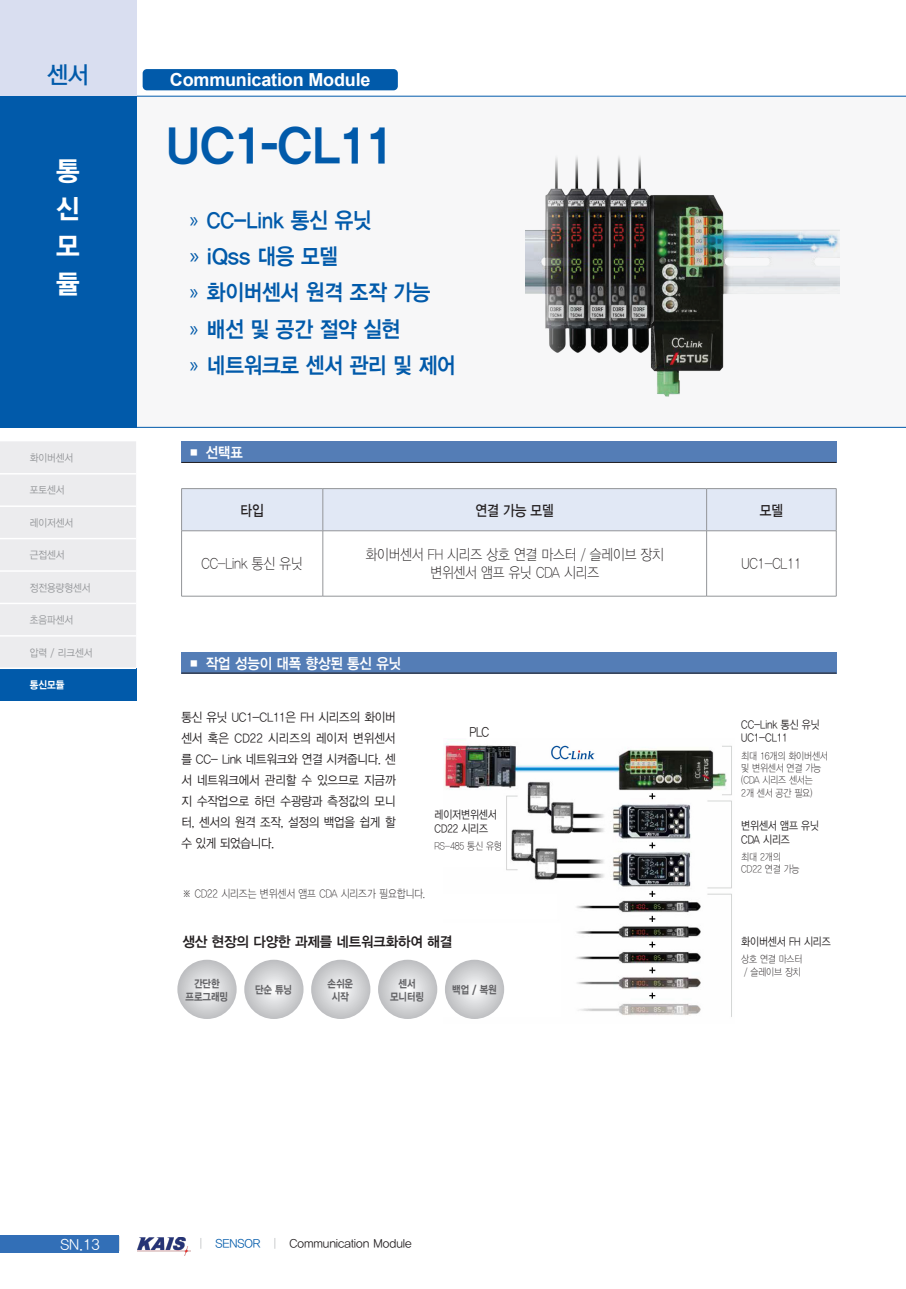
<style>
.page{position:relative;width:906px;height:1289px;background:#fff}
.page>*{position:absolute;margin:0;border:0;box-sizing:border-box;transform-origin:0 0}
.t1{font:48px "YDVYGO35";letter-spacing:-.01em;color:#015aaa}
.t2{font:27px/37.5px "YDVYGO35";color:#fff;text-align:justify;scale:.95 1}
.t3{font:24px "YDVYGO33";color:#015aaa;scale:.95 1}
.t4{font:22.5px "YDVYGO34";letter-spacing:-.01em;color:#015aaa;scale:.9 1}
.t5{font:22.5px "YDVYGO34";letter-spacing:-.01em;color:#015aaa}
.t6{font:700 18px "Arial";letter-spacing:-.01em;color:#fff}
.t7{font:15px "YDVYGO31";letter-spacing:-.01em;color:#231f20;scale:.85 1}
.t8{font:15px "YDVYGO34";letter-spacing:-.01em;color:#fff}
.t9{font:15px "YDVYGO33";letter-spacing:-.01em;color:#231f20;scale:.85 1}
.t10{font:15px "YDVYGO32";color:#fff}
.t11{font:14.25px "YDVYGO34";letter-spacing:-.01em;color:#231f20;scale:.95 1}
.t12{font:13.5px "YDVYGO32";color:#231f20;scale:.85 1}
.t13{font:12.75px/21px "YDVYGO32";letter-spacing:-.01em;color:#231f20;text-align:justify;scale:.9 1}
.t14{font:12px "YDVYGO32";color:#231f20}
.t15{font:11.55px "YDVYGO32";letter-spacing:-.01em;color:#231f20;scale:.85 1}
.t16{font:11.25px "YDVYGO31";color:#231f20;scale:.85 1}
.t17{font:10.95px "YDVYGO35";letter-spacing:-.01em;color:#636366;scale:.85 1}
.t18{font:10.5px "YDVYGO32";color:#939598;scale:.9 1}
.t19{font:10.5px "YDVYGO35";color:#fff;scale:.9 1}
.t20{font:10.2px "YDVYGO31";letter-spacing:-.01em;color:#231f20;scale:.85 1}
.s1{font-family:"Myriad Pro"}
.s2{font-family:"YDVYGO31";color:#939598}
.s3{color:#015aaa}
</style>
<div class="page">
<div style="left:0;top:97px;width:906px;height:330px;background:#f7f7f8"></div>
<hr style="left:0;top:427px;width:906px;height:1px;background:#015aaa">
<hr style="left:0;top:96px;width:906px;height:1px;background:#015aaa">
<div style="left:0;top:96px;width:136px;height:331px;background:#015aaa"></div>
<div style="left:143px;top:69px;width:255px;height:21px;background:#015aaa;border-radius:4px"></div>
<div style="left:0;top:0;width:136px;height:96px;background:#d9def0"></div>
<div style="left:0;top:441px;width:136px;height:226px;background:#ececee"></div>
<div style="left:0;top:668px;width:136px;height:33px;background:#015aaa"></div>
<hr style="left:0;top:473px;width:136px;height:1px;background:#fff">
<hr style="left:0;top:505px;width:136px;height:2px;background:#fff">
<hr style="left:0;top:538px;width:136px;height:1px;background:#fff">
<hr style="left:0;top:570px;width:136px;height:1px;background:#fff">
<hr style="left:0;top:602px;width:136px;height:2px;background:#fff">
<hr style="left:0;top:635px;width:136px;height:1px;background:#fff">
<hr style="left:0;top:667px;width:136px;height:2px;background:#fff">
<img style="left:138px;top:1237px;width:52px;height:18px">
<svg style="left:118px;top:1236px;width:1px;height:14px"></svg>
<div style="left:0;top:1235px;width:118px;height:17px;background:#326fb7"></div>
<div style="left:181px;top:441px;width:655px;height:21px;background:#547db6"></div>
<hr style="left:181px;top:462px;width:655px;height:1px;background:#231f20">
<div style="left:181px;top:652px;width:655px;height:21px;background:#547db6"></div>
<hr style="left:181px;top:672px;width:655px;height:1px;background:#231f20">
<img style="left:525px;top:157px;width:314px;height:240px">
<div style="left:182px;top:489px;width:654px;height:41px;background:#e1e8f5"></div>
<hr style="left:181px;top:488px;width:142px;height:1px;background:#939598">
<hr style="left:181px;top:489px;width:1px;height:41px;background:#939598">
<hr style="left:323px;top:488px;width:383px;height:1px;background:#939598">
<hr style="left:322px;top:489px;width:1px;height:41px;background:#939598">
<hr style="left:706px;top:488px;width:130px;height:1px;background:#939598">
<hr style="left:706px;top:489px;width:1px;height:41px;background:#939598">
<hr style="left:836px;top:489px;width:1px;height:41px;background:#939598">
<hr style="left:181px;top:530px;width:142px;height:1px;background:#939598">
<hr style="left:181px;top:531px;width:1px;height:65px;background:#939598">
<hr style="left:323px;top:530px;width:383px;height:1px;background:#939598">
<hr style="left:322px;top:531px;width:1px;height:65px;background:#939598">
<hr style="left:706px;top:530px;width:130px;height:1px;background:#939598">
<hr style="left:706px;top:531px;width:1px;height:65px;background:#939598">
<hr style="left:836px;top:531px;width:1px;height:65px;background:#939598">
<hr style="left:181px;top:596px;width:142px;height:1px;background:#939598">
<hr style="left:323px;top:596px;width:383px;height:1px;background:#939598">
<hr style="left:706px;top:596px;width:130px;height:1px;background:#939598">
<img style="left:444px;top:739px;width:288px;height:280px">
<svg style="left:177px;top:959px;width:60px;height:59px"></svg>
<svg style="left:244px;top:959px;width:59px;height:59px"></svg>
<svg style="left:311px;top:959px;width:59px;height:59px"></svg>
<svg style="left:378px;top:959px;width:59px;height:59px"></svg>
<svg style="left:445px;top:959px;width:59px;height:59px"></svg>
<h3 class="t3" style="left:47px;top:59px;width:45px">센서</h3>
<h3 class="t6" style="left:170px;top:67px;width:202px">Communication Module</h3>
<h2 class="t2" style="left:56px;top:151px;width:26px">통 신 모 듈</h2>
<p class="t18" style="left:30px;top:451px;width:50px">화이버센서</p>
<p class="t18" style="left:30px;top:483px;width:40px">포토센서</p>
<p class="t18" style="left:30px;top:515px;width:50px">레이저센서</p>
<p class="t18" style="left:30px;top:548px;width:40px">근접센서</p>
<p class="t18" style="left:30px;top:580px;width:69px">정전용량형센서</p>
<p class="t18" style="left:30px;top:613px;width:50px">초음파센서</p>
<p class="t18" style="left:30px;top:645px;width:71px">압력 / 리크센서</p>
<p class="t19" style="left:30px;top:678px;width:40px">통신모듈</p>
<p class="t1" style="left:166px;top:113px;width:229px">UC1-CL11</p>
<p class="t4" style="left:190px;top:205px;width:204px"><span class="s1">»</span> CC-Link 통신 유닛</p>
<p class="t5" style="left:190px;top:241px;width:150px"><span class="s1">»</span> iQss 대응 모델</p>
<p class="t4" style="left:190px;top:277px;width:269px"><span class="s1">»</span> 화이버센서 원격 조작 가능</p>
<p class="t4" style="left:190px;top:313px;width:235px"><span class="s1">»</span> 배선 및 공간 절약 실현</p>
<p class="t4" style="left:190px;top:349px;width:297px"><span class="s1">»</span> 네트워크로 센서 관리 및 제어</p>
<p class="t8" style="left:187px;top:442px;width:57px">■ 선택표</p>
<p class="t9" style="left:240px;top:500px;width:29px">타입</p>
<p class="t9" style="left:475px;top:500px;width:94px">연결 가능 모델</p>
<p class="t9" style="left:759px;top:500px;width:29px">모델</p>
<p class="t7" style="left:202px;top:554px;width:121px">CC-Link 통신 유닛</p>
<p class="t7" style="left:365px;top:545px;width:353px">화이버센서 FH 시리즈 상호 연결 마스터 / 슬레이브 장치</p>
<p class="t7" style="left:430px;top:563px;width:200px">변위센서 앰프 유닛 CDA 시리즈</p>
<p class="t8" style="left:187px;top:653px;width:215px">■ 작업 성능이 대폭 향상된 통신 유닛</p>
<p class="t13" style="left:181px;top:705px;width:239px">통신 유닛 UC1-CL11은 FH 시리즈의 화이버 센서 혹은 CD22 시리즈의 레이저 변위센서 를 CC- Link 네트워크와 연결 시켜줍니다. 센 서 네트워크에서 관리할 수 있으므로 지금까 지 수작업으로 하던 수광량과 측정값의 모니 터, 센서의 원격 조작, 설정의 백업을 쉽게 할 수 있게 되었습니다.</p>
<p class="t12" style="left:469px;top:723px;width:25px">PLC</p>
<p class="t15" style="left:434px;top:807px;width:75px">레이저변위센서</p>
<p class="t15" style="left:434px;top:820px;width:65px">CD22 시리즈</p>
<p class="t20" style="left:434px;top:839px;width:81px">RS-485 통신 유형</p>
<p class="t16" style="left:183px;top:886px;width:287px">※ CD22 시리즈는 변위센서 앰프 CDA 시리즈가 필요합니다.</p>
<p class="t11" style="left:183px;top:932px;width:285px">생산 현장의 다양한 과제를 네트워크화하여 해결</p>
<p class="t17" style="left:194px;top:976px;width:31px">간단한</p>
<p class="t17" style="left:186px;top:989px;width:51px">프로그래밍</p>
<p class="t17" style="left:255px;top:982px;width:45px">단순 튜닝</p>
<p class="t17" style="left:327px;top:976px;width:31px">손쉬운</p>
<p class="t17" style="left:332px;top:989px;width:22px">시작</p>
<p class="t17" style="left:398px;top:975px;width:22px">센서</p>
<p class="t17" style="left:390px;top:988px;width:41px">모니터링</p>
<p class="t17" style="left:452px;top:982px;width:54px">백업 / 복원</p>
<p class="t7" style="left:741px;top:554px;width:72px">UC1-CL11</p>
<p class="t15" style="left:741px;top:716px;width:94px">CC-Link 통신 유닛</p>
<p class="t15" style="left:741px;top:730px;width:56px">UC1-CL11</p>
<p class="t20" style="left:741px;top:749px;width:103px">최대 16개의 화이버센서</p>
<p class="t20" style="left:741px;top:761px;width:96px">및 변위센서 연결 가능</p>
<p class="t20" style="left:741px;top:773px;width:86px">(CDA 시리즈 센서는</p>
<p class="t20" style="left:741px;top:785px;width:85px">2개 센서 공간 필요)</p>
<p class="t15" style="left:741px;top:817px;width:93px">변위센서 앰프 유닛</p>
<p class="t15" style="left:741px;top:831px;width:59px">CDA 시리즈</p>
<p class="t20" style="left:741px;top:850px;width:48px">최대 2개의</p>
<p class="t20" style="left:741px;top:862px;width:70px">CD22 연결 가능</p>
<p class="t15" style="left:741px;top:933px;width:107px">화이버센서 FH 시리즈</p>
<p class="t20" style="left:741px;top:952px;width:74px">상호 연결 마스터</p>
<p class="t20" style="left:744px;top:964px;width:68px">/ 슬레이브 장치</p>
<p class="t10" style="left:61px;top:1234px;width:41px">SN.13</p>
<p class="t14" style="left:199px;top:1235px;width:214px"><span class="s2">|</span> <span class="s3">SENSOR</span> <span class="s2">|</span> Communication Module</p>
</div>
